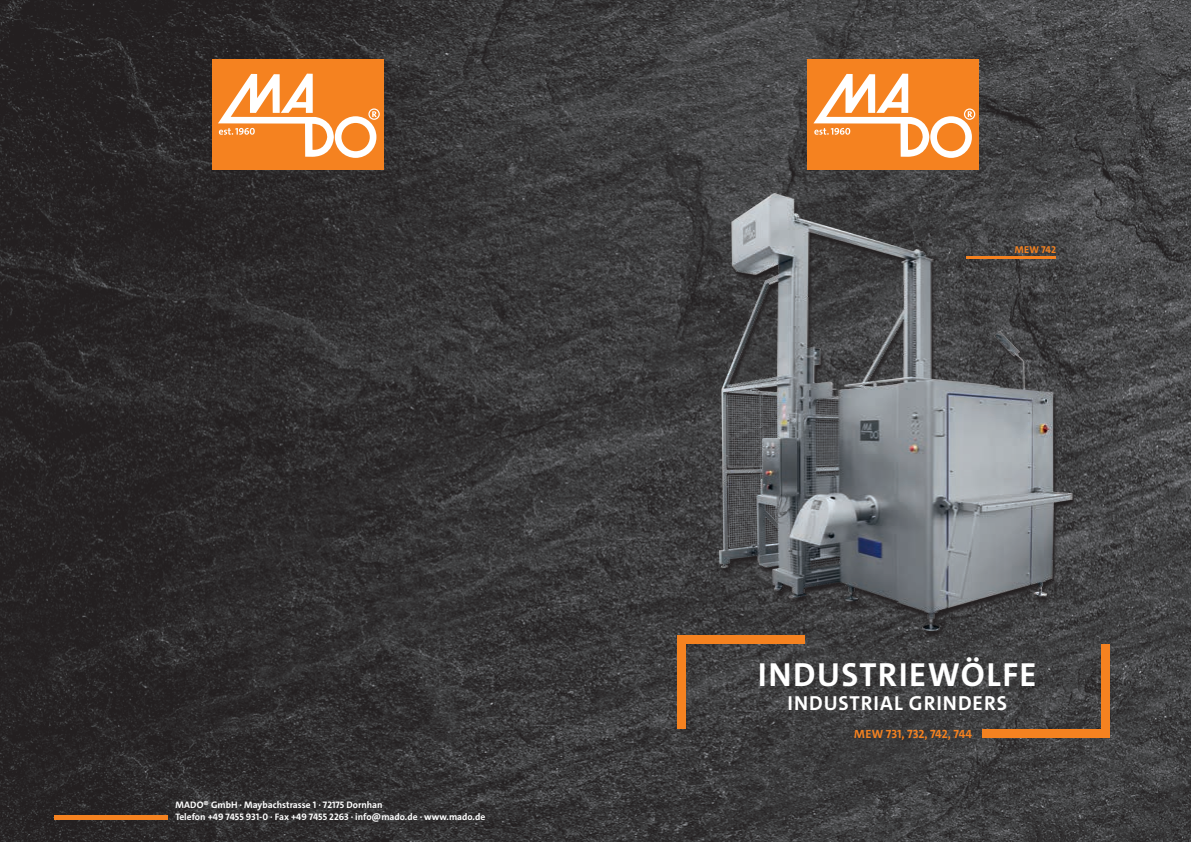
<style>
.page{position:relative;width:1191px;height:842px;background:#fff}
.page>*{position:absolute;margin:0;border:0;box-sizing:border-box;transform-origin:0 0}
.t1{font:700 33.6px "The Sans";letter-spacing:.045em;color:#fff}
.t2{font:700 20.4px "The Sans";letter-spacing:.05em;color:#fff}
.t3{font:700 12px "The Sans";letter-spacing:-.005em;color:#f58220}
.t4{font:700 10px "The Sans";letter-spacing:.005em;color:#f58220}
.t5{font:700 9.5px/12px "The Sans";color:#fff}
</style>
<div class="page">
<img style="left:0;top:0;width:1191px;height:842px">
<img style="left:707px;top:182px;width:376px;height:456px">
<hr style="left:966px;top:256px;width:90px;height:2px;background:#f58220">
<hr style="left:54px;top:815px;width:113px;height:4px;background:#f58220">
<div style="left:677px;top:635px;width:127px;height:9px;background:#f58220"></div>
<div style="left:677px;top:635px;width:8px;height:94px;background:#f58220"></div>
<div style="left:982px;top:729px;width:128px;height:9px;background:#f58220"></div>
<div style="left:1101px;top:644px;width:9px;height:94px;background:#f58220"></div>
<div style="left:807px;top:60px;width:172px;height:110px;background:#f58220"></div>
<svg style="left:813px;top:74px;width:162px;height:84px"></svg>
<div style="left:212px;top:60px;width:171px;height:110px;background:#f58220"></div>
<svg style="left:218px;top:74px;width:162px;height:84px"></svg>
<p class="t5" style="left:175px;top:799px;width:311px">MADO® GmbH · Maybachstrasse 1 · 72175 Dornhan<br>Telefon +49 7455 931-0 · Fax +49 7455 2263 · info@mado.de · www.mado.de</p>
<p class="t4" style="left:1015px;top:243px;width:43px">MEW 742</p>
<h1 class="t1" style="left:758px;top:653px;width:280px">INDUSTRIEWÖLFE</h1>
<h2 class="t2" style="left:787px;top:690px;width:221px">INDUSTRIAL GRINDERS</h2>
<p class="t3" style="left:854px;top:726px;width:119px">MEW 731, 732, 742, 744</p>
</div>
